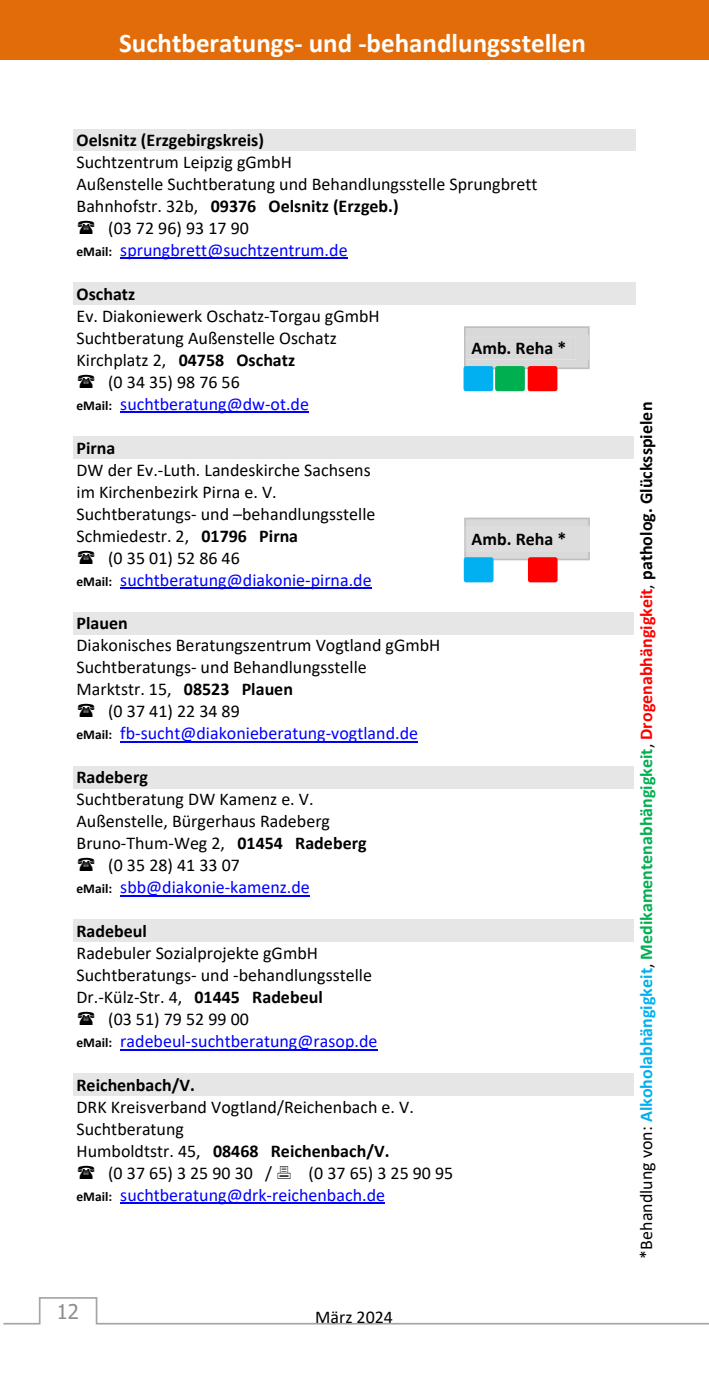
<style>
.page{position:relative;width:709px;height:1377px;background:#fff}
.page>*{position:absolute;margin:0;border:0;box-sizing:border-box;transform-origin:0 0}
.t1{font:700 27px "Calibri";color:#fff}
.t2{font:20.25px "Tahoma";color:#8d8d8d}
.t3{font:18px "Calibri";color:#000}
.t4{font:18px/22.1px "Calibri";color:#00f}
.t5{font:700 18px "Calibri";color:#000}
.t6{font:700 18px "Calibri";color:#00b050}
.s1{font-weight:400}
.s2{font-weight:700;font-size:13.5px;color:#000}
.s3{font-weight:700}
.s4{color:#000}
.s5{font-weight:400;color:#000}
.s6{color:#00b0f0}
.s7{color:#f00}
</style>
<div class="page">
<svg style="left:3px;top:1297px;width:705px;height:28px"></svg>
<div style="left:0;top:0;width:708px;height:27px;background:#e36c0a"></div>
<div style="left:0;top:27px;width:708px;height:33px;background:#e36c0a"></div>
<div style="left:73px;top:129px;width:562px;height:22px;background:#e6e6e6"></div>
<hr style="left:120px;top:258px;width:227px;height:1px;background:#00f">
<div style="left:73px;top:283px;width:562px;height:22px;background:#e6e6e6"></div>
<hr style="left:120px;top:412px;width:189px;height:1px;background:#00f">
<div style="left:73px;top:436px;width:562px;height:22px;background:#e6e6e6"></div>
<hr style="left:120px;top:588px;width:252px;height:1px;background:#00f">
<div style="left:73px;top:612px;width:562px;height:22px;background:#e6e6e6"></div>
<hr style="left:120px;top:741px;width:298px;height:2px;background:#00f">
<div style="left:73px;top:766px;width:562px;height:22px;background:#e6e6e6"></div>
<hr style="left:120px;top:895px;width:190px;height:1px;background:#00f">
<div style="left:73px;top:920px;width:562px;height:22px;background:#e6e6e6"></div>
<hr style="left:120px;top:1049px;width:257px;height:1px;background:#00f">
<div style="left:73px;top:1074px;width:562px;height:22px;background:#e6e6e6"></div>
<hr style="left:120px;top:1203px;width:265px;height:1px;background:#00f">
<div style="left:465px;top:327px;width:124px;height:41px;background:#d9d9d9"></div>
<div style="left:464px;top:326px;width:125px;height:43px;border:2px solid #bfbfbf"></div>
<img style="left:465px;top:335px;width:123px;height:25px">
<div style="left:466px;top:368px;width:25px;height:21px;background:#00b0f0"></div>
<div style="left:463px;top:366px;width:30px;height:25px;border:4px solid #00b0f0"></div>
<div style="left:497px;top:368px;width:25px;height:21px;background:#00b050"></div>
<div style="left:495px;top:366px;width:30px;height:25px;border:4px solid #00b050"></div>
<div style="left:530px;top:368px;width:25px;height:21px;background:#f00"></div>
<div style="left:527px;top:366px;width:30px;height:25px;border:4px solid #f00"></div>
<div style="left:465px;top:518px;width:124px;height:41px;background:#d9d9d9"></div>
<div style="left:464px;top:518px;width:126px;height:42px;border:2px solid #bfbfbf"></div>
<img style="left:465px;top:527px;width:124px;height:24px">
<div style="left:466px;top:559px;width:25px;height:21px;background:#00b0f0"></div>
<div style="left:464px;top:557px;width:29px;height:25px;border:4px solid #00b0f0"></div>
<div style="left:530px;top:559px;width:25px;height:21px;background:#f00"></div>
<div style="left:528px;top:557px;width:29px;height:25px;border:4px solid #f00"></div>
<img style="left:634px;top:436px;width:1px;height:660px">
<h1 class="t1" style="left:119px;top:32px;width:468px">Suchtberatungs‐ und ‐behandlungsstellen</h1>
<p class="t5" style="left:77px;top:132px;width:189px">Oelsnitz (Erzgebirgskreis)</p>
<p class="t3" style="left:77px;top:154px;width:217px">Suchtzentrum Leipzig gGmbH</p>
<p class="t3" style="left:77px;top:176px;width:462px">Außenstelle Suchtberatung und Behandlungsstelle Sprungbrett</p>
<p class="t5" style="left:77px;top:198px;width:323px"><span class="s1">Bahnhofstr. 32b,</span> 09376 Oelsnitz (Erzgeb.)</p>
<p class="t3" style="left:108px;top:220px;width:142px">(03 72 96) 93 17 90</p>
<p class="t4" style="left:77px;top:240px;width:273px"><span class="s2">eMail:</span> sprungbrett@suchtzentrum.de</p>
<p class="t5" style="left:77px;top:286px;width:60px">Oschatz</p>
<p class="t3" style="left:77px;top:308px;width:304px">Ev. Diakoniewerk Oschatz‐Torgau gGmbH</p>
<p class="t3" style="left:77px;top:330px;width:262px">Suchtberatung Außenstelle Oschatz</p>
<p class="t3" style="left:77px;top:352px;width:220px">Kirchplatz 2, <span class="s3">04758 Oschatz</span></p>
<p class="t3" style="left:108px;top:374px;width:133px">(0 34 35) 98 76 56</p>
<p class="t4" style="left:77px;top:394px;width:234px"><span class="s2">eMail:</span> suchtberatung@dw‐ot.de</p>
<p class="t5" style="left:77px;top:440px;width:40px">Pirna</p>
<p class="t3" style="left:77px;top:462px;width:296px">DW der Ev.‐Luth. Landeskirche Sachsens</p>
<p class="t3" style="left:77px;top:484px;width:202px">im Kirchenbezirk Pirna e. V.</p>
<p class="t3" style="left:77px;top:506px;width:300px">Suchtberatungs‐ und –behandlungsstelle</p>
<p class="t3" style="left:77px;top:528px;width:223px">Schmiedestr. 2, <span class="s3">01796 Pirna</span></p>
<p class="t3" style="left:108px;top:550px;width:133px">(0 35 01) 52 86 46</p>
<p class="t4" style="left:77px;top:570px;width:296px"><span class="s2">eMail:</span> suchtberatung@diakonie‐pirna.de</p>
<p class="t5" style="left:77px;top:616px;width:53px">Plauen</p>
<p class="t3" style="left:77px;top:638px;width:365px">Diakonisches Beratungszentrum Vogtland gGmbH</p>
<p class="t3" style="left:77px;top:660px;width:292px">Suchtberatungs‐ und Behandlungsstelle</p>
<p class="t3" style="left:77px;top:682px;width:218px">Marktstr. 15, <span class="s3">08523 Plauen</span></p>
<p class="t3" style="left:108px;top:704px;width:133px">(0 37 41) 22 34 89</p>
<p class="t4" style="left:77px;top:724px;width:343px"><span class="s2">eMail:</span> fb‐sucht@diakonieberatung‐vogtland.de</p>
<p class="t5" style="left:77px;top:770px;width:73px">Radeberg</p>
<p class="t3" style="left:77px;top:792px;width:239px">Suchtberatung DW Kamenz e. V.</p>
<p class="t3" style="left:77px;top:814px;width:255px">Außenstelle, Bürgerhaus Radeberg</p>
<p class="t3" style="left:77px;top:836px;width:292px">Bruno‐Thum‐Weg 2, <span class="s3">01454 Radeberg</span></p>
<p class="t3" style="left:108px;top:858px;width:133px">(0 35 28) 41 33 07</p>
<p class="t4" style="left:77px;top:878px;width:235px"><span class="s2">eMail:</span> sbb@diakonie‐kamenz.de</p>
<p class="t5" style="left:77px;top:924px;width:72px">Radebeul</p>
<p class="t3" style="left:77px;top:946px;width:243px">Radebuler Sozialprojekte gGmbH</p>
<p class="t3" style="left:77px;top:967px;width:297px">Suchtberatungs‐ und ‐behandlungsstelle</p>
<p class="t3" style="left:77px;top:989px;width:248px">Dr.‐Külz‐Str. 4, <span class="s3">01445 Radebeul</span></p>
<p class="t3" style="left:108px;top:1011px;width:142px">(03 51) 79 52 99 00</p>
<p class="t4" style="left:77px;top:1031px;width:302px"><span class="s2">eMail:</span> radebeul‐suchtberatung@rasop.de</p>
<p class="t5" style="left:77px;top:1077px;width:120px">Reichenbach/V.</p>
<p class="t3" style="left:77px;top:1099px;width:339px">DRK Kreisverband Vogtland/Reichenbach e. V.</p>
<p class="t3" style="left:77px;top:1121px;width:109px">Suchtberatung</p>
<p class="t5" style="left:77px;top:1143px;width:314px"><span class="s1">Humboldtstr. 45,</span> 08468 Reichenbach/V.</p>
<p class="t3" style="left:108px;top:1165px;width:165px">(0 37 65) 3 25 90 30 /</p>
<p class="t5" style="left:471px;top:340px;width:96px">Amb. Reha *</p>
<p class="t5" style="left:471px;top:532px;width:96px">Amb. Reha *</p>
<p class="t4" style="left:77px;top:1163px;width:378px;text-indent:232px"><span class="s4">(0 37 65) 3 25 90 95 </span><span class="s2">eMail:</span> suchtberatung@drk‐reichenbach.de</p>
<p class="t2" style="left:57px;top:1299px;width:24px">12</p>
<p class="t3" style="left:315px;top:1310px;width:79px">März 2024</p>
<p class="t6" style="left:639px;top:1259px;width:858px;rotate:-90deg"><span class="s5">*Behandlung von:</span> <span class="s6">Alkoholabhängigkeit</span><span class="s5">,</span> Medikamentenabhängigkeit<span class="s5">,</span> <span class="s7">Drogenabhängigkeit</span><span class="s5">,</span> <span class="s4">patholog. Glücksspielen</span></p>
</div>
